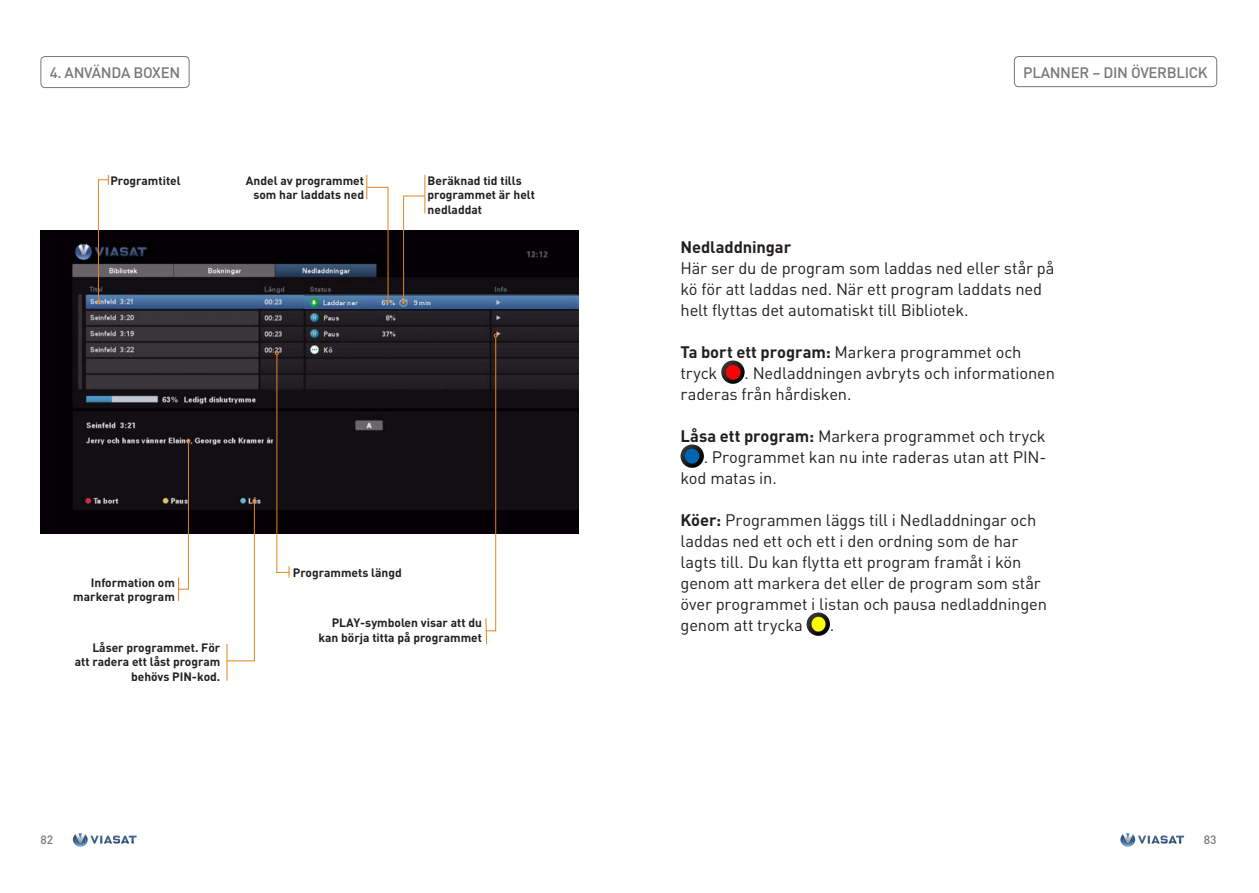
<style>
.page{position:relative;width:1259px;height:893px;background:#fff}
.page>*{position:absolute;margin:0;border:0;box-sizing:border-box;transform-origin:0 0}
.Brödtext{font:16.5px/21px "DIN";letter-spacing:-.01em;color:#231f20}
.Rubrik_nivå_3{font:700 16.5px "DIN";letter-spacing:-.005em;color:#231f20}
.t1{font:500 15px "DIN";letter-spacing:-.02em;color:#76787b}
.Notistext{font:700 12px/14.4px "DIN";color:#231f20;text-align:right}
.t2{font:500 12px "DIN";color:#76787b}
.s1{font-weight:700}
</style>
<div class="page">
<div style="left:40px;top:56px;width:149px;height:32px;border:1px solid #76787b;border-radius:4px"></div>
<svg style="left:73px;top:833px;width:64px;height:14px"></svg>
<svg style="left:1120px;top:833px;width:64px;height:14px"></svg>
<img style="left:40px;top:231px;width:538px;height:302px">
<img style="left:304px;top:296px;width:274px;height:13px">
<hr style="left:227px;top:644px;width:1px;height:37px;background:#e4841d">
<hr style="left:424px;top:175px;width:1px;height:39px;background:#e4841d">
<svg style="left:97px;top:175px;width:12px;height:129px"></svg>
<svg style="left:178px;top:439px;width:12px;height:162px"></svg>
<svg style="left:226px;top:499px;width:30px;height:163px"></svg>
<svg style="left:485px;top:334px;width:12px;height:311px"></svg>
<svg style="left:366px;top:175px;width:24px;height:129px"></svg>
<svg style="left:402px;top:195px;width:23px;height:109px"></svg>
<img style="left:721px;top:360px;width:23px;height:24px;border-radius:12px">
<img style="left:680px;top:444px;width:24px;height:24px;border-radius:12px">
<img style="left:806px;top:612px;width:24px;height:24px;border-radius:12px">
<div style="left:1014px;top:56px;width:203px;height:31px;border:1px solid #76787b;border-radius:4px"></div>
<svg style="left:275px;top:351px;width:15px;height:226px"></svg>
<p class="t1" style="left:50px;top:63px;width:132px">4. ANVÄNDA BOXEN</p>
<p class="Notistext" style="left:110px;top:173px;width:72px">Programtitel</p>
<p class="Notistext" style="left:246px;top:173px;width:120px">Andel av programmet som har laddats ned</p>
<p class="Notistext" style="left:427px;top:173px;width:109px;text-align:left">Beräknad tid tills programmet är helt nedladdat</p>
<p class="Notistext" style="left:73px;top:575px;width:103px">Information om markerat program</p>
<p class="Notistext" style="left:75px;top:640px;width:147px">Låser programmet. För att radera ett låst program behövs PIN-kod.</p>
<p class="Notistext" style="left:293px;top:565px;width:110px">Programmets längd</p>
<p class="Notistext" style="left:318px;top:615px;width:165px">PLAY-symbolen visar att du kan börja titta på programmet</p>
<p class="t1" style="left:1023px;top:63px;width:186px">PLANNER – DIN ÖVERBLICK</p>
<p class="Rubrik_nivå_3" style="left:680px;top:237px;width:112px">Nedladdningar</p>
<p class="Brödtext" style="left:680px;top:258px;width:375px">Här ser du de program som laddas ned eller står på kö för att laddas ned. När ett program laddats ned helt flyttas det automatiskt till Bibliotek.</p>
<p class="Brödtext" style="left:680px;top:342px;width:342px"><span class="s1">Ta bort ett program:</span> Markera programmet och tryck</p>
<p class="Brödtext" style="left:680px;top:363px;width:376px;text-indent:64px">. Nedladdningen avbryts och informationen raderas från hårdisken.</p>
<p class="Brödtext" style="left:680px;top:426px;width:367px"><span class="s1">Låsa ett program:</span> Markera programmet och tryck</p>
<p class="Brödtext" style="left:703px;top:447px;width:344px">. Programmet kan nu inte raderas utan att PIN-</p>
<p class="Brödtext" style="left:680px;top:468px;width:98px">kod matas in.</p>
<p class="Brödtext" style="left:680px;top:510px;width:368px"><span class="s1">Köer:</span> Programmen läggs till i Nedladdningar och laddas ned ett och ett i den ordning som de har lagts till. Du kan flytta ett program framåt i kön genom att markera det eller de program som står över programmet i listan och pausa nedladdningen genom att trycka</p>
<p class="Brödtext" style="left:830px;top:615px;width:6px">.</p>
<p class="t2" style="left:40px;top:832px;width:14px">82</p>
<p class="t2" style="left:1203px;top:832px;width:14px">83</p>
</div>
